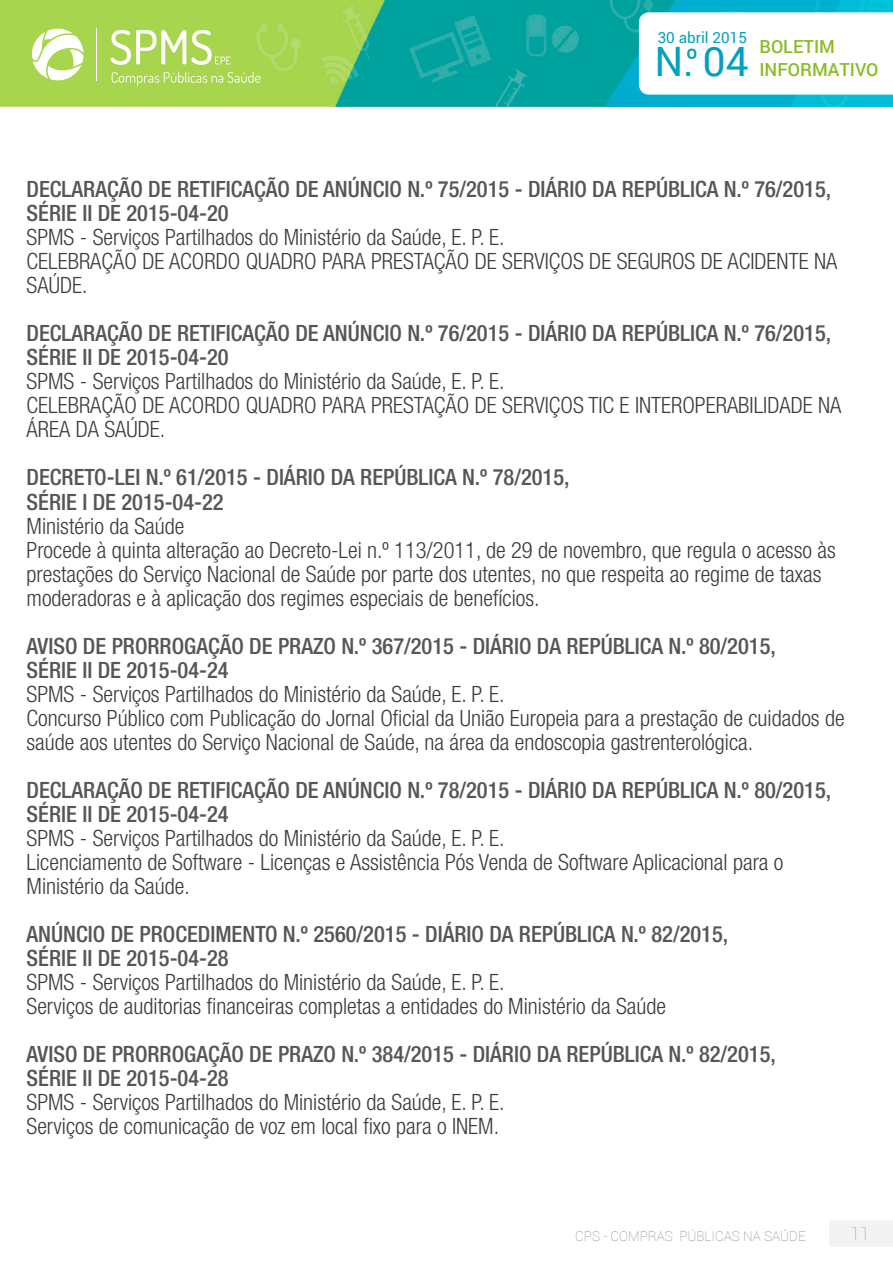
<style>
.page{position:relative;width:893px;height:1263px;background:#fff}
.page>*{position:absolute;margin:0;border:0;box-sizing:border-box;transform-origin:0 0}
.t1{font:40.5px "Roboto";color:#00a0c3}
.t2{font:300 condensed 22.5px/24px "Helvetica Neue LT Std";color:#3c3c3a}
.t3{font:500 condensed 22.5px/24px "Helvetica Neue LT Std";color:#565655}
.t4{font:500 18px/22.8px "Roboto";color:#8abc23}
.t5{font:100 18px "Roboto";color:#9c9c9c}
.t6{font:15.3px "Roboto";color:#00a0c3}
.t7{font:100 13.5px "Roboto";color:#878786}
</style>
<div class="page">
<div style="left:829px;top:1219px;width:64px;height:27px;background:#f3f3f3"></div>
<img style="left:0;top:0;width:893px;height:107px">
<svg style="left:639px;top:12px;width:254px;height:83px"></svg>
<svg style="left:111px;top:30px;width:120px;height:35px"></svg>
<hr style="left:96px;top:28px;width:1px;height:53px;background:#fff">
<svg style="left:32px;top:29px;width:52px;height:51px"></svg>
<svg style="left:112px;top:72px;width:149px;height:14px;background:#b5db6a"></svg>
<p class="t6" style="left:658px;top:27px;width:91px">30 abril 2015</p>
<h1 class="t1" style="left:654px;top:33px;width:96px">N.<sup>º</sup> 04</h1>
<p class="t4" style="left:759px;top:35px;width:121px">BOLETIM<br>INFORMATIVO</p>
<p class="t3" style="left:27px;top:177px;width:806px">DECLARAÇÃO DE RETIFICAÇÃO DE ANÚNCIO N.º 75/2015 - DIÁRIO DA REPÚBLICA N.º 76/2015,<br>SÉRIE II DE 2015-04-20</p>
<p class="t2" style="left:27px;top:225px;width:812px">SPMS - Serviços Partilhados do Ministério da Saúde, E. P. E.<br>CELEBRAÇÃO DE ACORDO QUADRO PARA PRESTAÇÃO DE SERVIÇOS DE SEGUROS DE ACIDENTE NA<br>SAÚDE.</p>
<p class="t3" style="left:27px;top:321px;width:806px">DECLARAÇÃO DE RETIFICAÇÃO DE ANÚNCIO N.º 76/2015 - DIÁRIO DA REPÚBLICA N.º 76/2015,<br>SÉRIE II DE 2015-04-20</p>
<p class="t2" style="left:27px;top:369px;width:816px">SPMS - Serviços Partilhados do Ministério da Saúde, E. P. E.<br>CELEBRAÇÃO DE ACORDO QUADRO PARA PRESTAÇÃO DE SERVIÇOS TIC E INTEROPERABILIDADE NA<br>ÁREA DA SAÚDE.</p>
<p class="t3" style="left:27px;top:465px;width:544px">DECRETO-LEI N.º 61/2015 - DIÁRIO DA REPÚBLICA N.º 78/2015,<br>SÉRIE I DE 2015-04-22</p>
<p class="t2" style="left:27px;top:513px;width:811px">Ministério da Saúde<br>Procede à quinta alteração ao Decreto-Lei n.º 113/2011, de 29 de novembro, que regula o acesso às prestações do Serviço Nacional de Saúde por parte dos utentes, no que respeita ao regime de taxas moderadoras e à aplicação dos regimes especiais de benefícios.</p>
<p class="t3" style="left:27px;top:633px;width:751px">AVISO DE PRORROGAÇÃO DE PRAZO N.º 367/2015 - DIÁRIO DA REPÚBLICA N.º 80/2015,<br>SÉRIE II DE 2015-04-24</p>
<p class="t2" style="left:27px;top:681px;width:820px">SPMS - Serviços Partilhados do Ministério da Saúde, E. P. E.<br>Concurso Público com Publicação do Jornal Oficial da União Europeia para a prestação de cuidados de saúde aos utentes do Serviço Nacional de Saúde, na área da endoscopia gastrenterológica.</p>
<p class="t3" style="left:27px;top:777px;width:806px">DECLARAÇÃO DE RETIFICAÇÃO DE ANÚNCIO N.º 78/2015 - DIÁRIO DA REPÚBLICA N.º 80/2015,<br>SÉRIE II DE 2015-04-24</p>
<p class="t2" style="left:27px;top:825px;width:758px">SPMS - Serviços Partilhados do Ministério da Saúde, E. P. E.<br>Licenciamento de Software - Licenças e Assistência Pós Venda de Software Aplicacional para o<br>Ministério da Saúde.</p>
<p class="t3" style="left:27px;top:921px;width:703px">ANÚNCIO DE PROCEDIMENTO N.º 2560/2015 - DIÁRIO DA REPÚBLICA N.º 82/2015,<br>SÉRIE II DE 2015-04-28</p>
<p class="t2" style="left:27px;top:969px;width:641px">SPMS - Serviços Partilhados do Ministério da Saúde, E. P. E.<br>Serviços de auditorias financeiras completas a entidades do Ministério da Saúde</p>
<p class="t3" style="left:27px;top:1041px;width:751px">AVISO DE PRORROGAÇÃO DE PRAZO N.º 384/2015 - DIÁRIO DA REPÚBLICA N.º 82/2015,<br>SÉRIE II DE 2015-04-28</p>
<p class="t2" style="left:27px;top:1089px;width:480px">SPMS - Serviços Partilhados do Ministério da Saúde, E. P. E.<br>Serviços de comunicação de voz em local fixo para o INEM.</p>
<p class="t7" style="left:575px;top:1226px;width:232px">CPS - COMPRAS PÚBLICAS NA SAÚDE</p>
<p class="t5" style="left:850px;top:1221px;width:21px">11</p>
</div>
